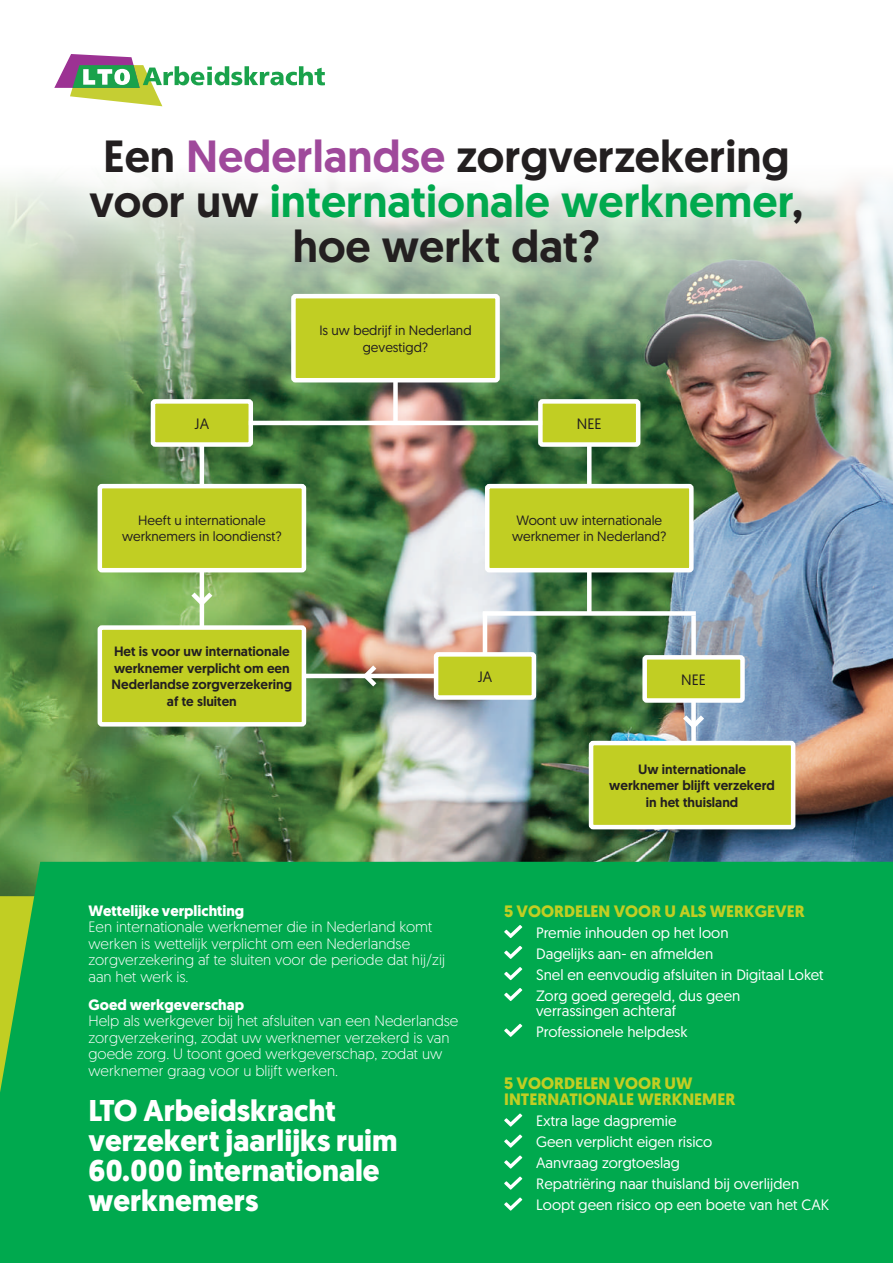
<style>
.page{position:relative;width:893px;height:1263px;background:#fff}
.page>*{position:absolute;margin:0;border:0;box-sizing:border-box;transform-origin:0 0}
.t1{font:500 45px/45px "Geomanist";color:#231f20;text-align:center}
.t2{font:700 30px/30px "Geomanist";color:#fff}
.t3{font:700 16.5px/16.5px "Geomanist";color:#c1ce23}
.t4{font:300 15px/16.5px "Geomanist";color:#fff}
.t5{font:15px/21px "Geomanist";color:#fff}
.t6{font:700 15px "Geomanist";color:#fff}
.t7{font:15px "Geomanist";color:#231f20}
.t8{font:500 13.5px/16.5px "Geomanist";color:#231f20;text-align:center}
.t9{font:13.5px/16.5px "Geomanist";color:#231f20;text-align:center}
.s1{color:#9f499b}
.s2{color:#00a94e}
</style>
<div class="page">
<img style="left:0;top:178px;width:893px;height:684px">
<div style="left:0;top:862px;width:893px;height:401px;background:#00a94e"></div>
<svg style="left:504px;top:925px;width:18px;height:13px"></svg>
<svg style="left:504px;top:946px;width:18px;height:13px"></svg>
<svg style="left:504px;top:967px;width:18px;height:13px"></svg>
<svg style="left:504px;top:988px;width:18px;height:13px"></svg>
<svg style="left:504px;top:1024px;width:18px;height:13px"></svg>
<svg style="left:504px;top:1113px;width:18px;height:14px"></svg>
<svg style="left:504px;top:1134px;width:18px;height:14px"></svg>
<svg style="left:504px;top:1155px;width:18px;height:14px"></svg>
<svg style="left:504px;top:1176px;width:18px;height:14px"></svg>
<svg style="left:504px;top:1197px;width:18px;height:14px"></svg>
<svg style="left:54px;top:54px;width:271px;height:52px"></svg>
<div style="left:393px;top:380px;width:5px;height:43px;background:#fff"></div>
<div style="left:293px;top:296px;width:205px;height:84px;background:#c1ce23;border-radius:2px"></div>
<div style="left:291px;top:294px;width:209px;height:88px;border:4px solid #fff;border-radius:2px"></div>
<div style="left:100px;top:486px;width:204px;height:84px;background:#c1ce23;border-radius:2px"></div>
<div style="left:98px;top:484px;width:208px;height:88px;border:4px solid #fff;border-radius:2px"></div>
<div style="left:487px;top:486px;width:204px;height:84px;background:#c1ce23;border-radius:2px"></div>
<div style="left:485px;top:484px;width:209px;height:88px;border:4px solid #fff;border-radius:2px"></div>
<div style="left:540px;top:401px;width:98px;height:43px;background:#c1ce23;border-radius:2px"></div>
<div style="left:538px;top:399px;width:102px;height:48px;border:4px solid #fff;border-radius:2px"></div>
<hr style="left:200px;top:444px;width:4px;height:42px;background:#fff">
<div style="left:153px;top:401px;width:98px;height:43px;background:#c1ce23;border-radius:2px"></div>
<div style="left:151px;top:399px;width:102px;height:48px;border:4px solid #fff;border-radius:2px"></div>
<div style="left:100px;top:627px;width:204px;height:97px;background:#c1ce23;border-radius:2px"></div>
<div style="left:98px;top:625px;width:208px;height:101px;border:4px solid #fff;border-radius:2px"></div>
<div style="left:591px;top:743px;width:202px;height:84px;background:#c1ce23;border-radius:2px"></div>
<div style="left:589px;top:741px;width:206px;height:88px;border:4px solid #fff;border-radius:2px"></div>
<div style="left:645px;top:657px;width:97px;height:43px;background:#c1ce23;border-radius:2px"></div>
<div style="left:642px;top:655px;width:103px;height:48px;border:4px solid #fff;border-radius:2px"></div>
<div style="left:436px;top:654px;width:98px;height:43px;background:#c1ce23;border-radius:2px"></div>
<div style="left:434px;top:652px;width:102px;height:48px;border:4px solid #fff;border-radius:2px"></div>
<hr style="left:587px;top:444px;width:4px;height:42px;background:#fff">
<hr style="left:587px;top:570px;width:4px;height:43px;background:#fff">
<div style="left:691px;top:700px;width:5px;height:43px;background:#fff"></div>
<hr style="left:200px;top:570px;width:4px;height:58px;background:#fff">
<hr style="left:249px;top:421px;width:293px;height:4px;background:#fff">
<div style="left:483px;top:611px;width:213px;height:5px;background:#fff"></div>
<hr style="left:483px;top:612px;width:4px;height:43px;background:#fff">
<div style="left:691px;top:616px;width:5px;height:42px;background:#fff"></div>
<hr style="left:304px;top:674px;width:132px;height:4px;background:#fff">
<svg style="left:678px;top:711px;width:31px;height:22px"></svg>
<svg style="left:359px;top:661px;width:22px;height:30px"></svg>
<svg style="left:187px;top:588px;width:30px;height:22px"></svg>
<h1 class="t1" style="left:89px;top:133px;width:715px">Een <span class="s1">Nederlandse</span> zorgverzekering voor uw <span class="s2">internationale werknemer</span>, hoe werkt dat?</h1>
<p class="t9" style="left:319px;top:322px;width:154px">Is uw bedrijf in Nederland gevestigd?</p>
<p class="t7" style="left:195px;top:414px;width:16px">JA</p>
<p class="t7" style="left:577px;top:414px;width:26px">NEE</p>
<p class="t9" style="left:122px;top:512px;width:161px">Heeft u internationale werknemers in loondienst?</p>
<p class="t9" style="left:512px;top:512px;width:156px">Woont uw internationale werknemer in Nederland?</p>
<p class="t8" style="left:112px;top:643px;width:182px">Het is voor uw internationale werknemer verplicht om een<br>Nederlandse zorgverzekering af te sluiten</p>
<p class="t7" style="left:478px;top:667px;width:16px">JA</p>
<p class="t7" style="left:681px;top:669px;width:26px">NEE</p>
<p class="t8" style="left:609px;top:761px;width:167px">Uw internationale werknemer blijft verzekerd in het thuisland</p>
<p class="t6" style="left:88px;top:900px;width:157px">Wettelijke verplichting</p>
<p class="t4" style="left:88px;top:918px;width:358px">Een internationale werknemer die in Nederland komt werken is wettelijk verplicht om een Nederlandse zorgverzekering af te sluiten voor de periode dat hij/zij aan het werk is.</p>
<p class="t6" style="left:88px;top:995px;width:157px">Goed werkgeverschap</p>
<p class="t4" style="left:88px;top:1012px;width:371px">Help als werkgever bij het afsluiten van een Nederlandse zorgverzekering, zodat uw werknemer verzekerd is van goede zorg. U toont goed werkgeverschap, zodat uw werknemer graag voor u blijft werken.</p>
<h2 class="t2" style="left:88px;top:1095px;width:311px">LTO Arbeidskracht verzekert jaarlijks ruim<br>60.000 internationale werknemers</h2>
<p class="t3" style="left:504px;top:903px;width:302px">5 VOORDELEN VOOR U ALS WERKGEVER</p>
<p class="t5" style="left:536px;top:922px;width:289px">Premie inhouden op het loon<br>Dagelijks aan- en afmelden<br>Snel en eenvoudig afsluiten in Digitaal Loket<br>Zorg goed geregeld, dus geen</p>
<p class="t5" style="left:536px;top:1000px;width:153px">verrassingen achteraf<br>Professionele helpdesk</p>
<p class="t3" style="left:504px;top:1075px;width:233px">5 VOORDELEN VOOR UW<br>INTERNATIONALE WERKNEMER</p>
<p class="t5" style="left:536px;top:1110px;width:295px">Extra lage dagpremie<br>Geen verplicht eigen risico<br>Aanvraag zorgtoeslag<br>Repatriëring naar thuisland bij overlijden<br>Loopt geen risico op een boete van het CAK</p>
</div>
